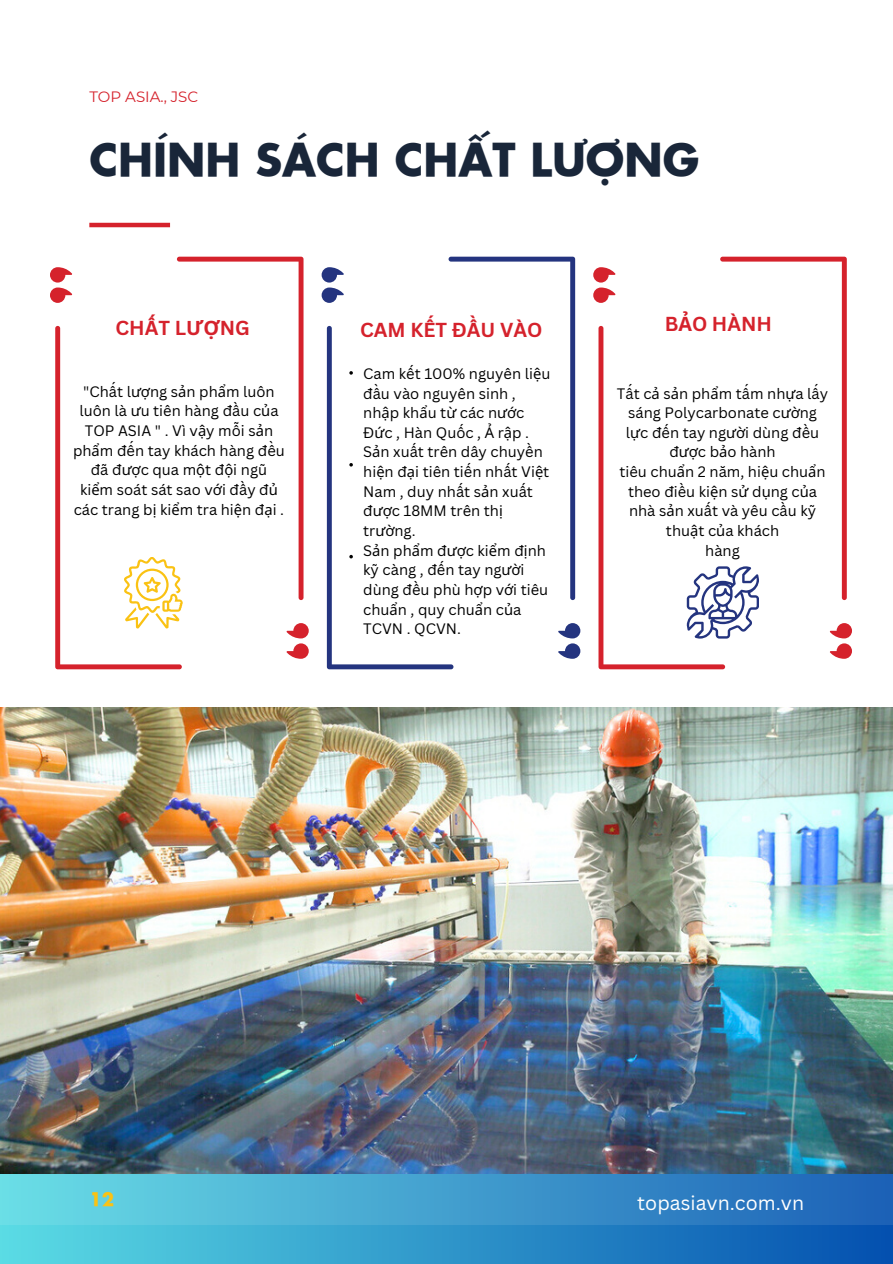
<style>
.page{position:relative;width:893px;height:1264px;background:#fff}
.page>*{position:absolute;margin:0;border:0;box-sizing:border-box;transform-origin:0 0}
.t1{font:700 43.5px "SFU Futura";color:#192639}
.t2{font:700 19.65px "Canva Sans";color:#d5222c}
.t3{font:19.5px "Canva Sans";color:#fff}
.t4{font:700 18px "SFU Futura";color:#fac213}
.t5{font:15px "Montserrat";color:#d5222c}
.t6{font:14.7px/19.6px "Canva Sans";color:#000;text-align:center}
.s1{font-family:"Noto Sans"}
</style>
<div class="page">
<svg style="left:0;top:1224px;width:892px;height:39px;background:#2f96c9"></svg>
<div style="left:0;top:1174px;width:892px;height:50px;background:linear-gradient(to right,#6adfe7,#1c60b6)"></div>
<hr style="left:89px;top:223px;width:81px;height:4px;background:#d5222c">
<img style="left:0;top:707px;width:892px;height:466px">
<svg style="left:50px;top:257px;width:259px;height:412px"></svg>
<svg style="left:322px;top:257px;width:258px;height:412px"></svg>
<svg style="left:593px;top:257px;width:258px;height:412px"></svg>
<p class="t5" style="left:89px;top:88px;width:110px">TOP ASIA., JSC</p>
<p class="t1" style="left:89px;top:126px;width:611px">CHÍNH SÁCH CHẤT LƯỢNG</p>
<p class="t2" style="left:115px;top:314px;width:136px">CHẤT L<span class="s1">ƯỢ</span>NG</p>
<p class="t6" style="left:73px;top:381px;width:213px">"Chất l<span class="s1">ượ</span>ng s<span class="s1">ả</span>n ph<span class="s1">ẩ</span>m luôn luôn là <span class="s1">ư</span>u tiên hàng đầu c<span class="s1">ủ</span>a<br>TOP ASIA " . Vì v<span class="s1">ậ</span>y mỗi s<span class="s1">ả</span>n ph<span class="s1">ẩ</span>m đến tay khách hàng đều đã đ<span class="s1">ượ</span>c qua m<span class="s1">ộ</span>t đ<span class="s1">ộ</span>i ngũ ki<span class="s1">ể</span>m soát sát sao v<span class="s1">ớ</span>i đầy đ<span class="s1">ủ </span>các trang b<span class="s1">ị</span> ki<span class="s1">ể</span>m tra hi<span class="s1">ệ</span>n đ<span class="s1">ạ</span>i .</p>
<p class="t2" style="left:360px;top:316px;width:184px">CAM KẾT ĐẦU VÀO</p>
<p class="t6" style="left:363px;top:363px;width:189px;text-align:left">Cam kết 100% nguyên li<span class="s1">ệ</span>u đầu vào nguyên sinh , nh<span class="s1">ậ</span>p kh<span class="s1">ẩ</span>u t<span class="s1">ừ</span> các n<span class="s1">ướ</span>c<br>Đ<span class="s1">ứ</span>c , Hàn Quốc , <span class="s1">Ả</span> r<span class="s1">ậ</span>p .</p>
<p class="t6" style="left:363px;top:442px;width:187px;text-align:left">S<span class="s1">ả</span>n xuất trên dây chuyền hi<span class="s1">ệ</span>n đ<span class="s1">ạ</span>i tiên tiến nhất Vi<span class="s1">ệ</span>t<br>Nam , duy nhất s<span class="s1">ả</span>n xuất đ<span class="s1">ượ</span>c 18MM trên th<span class="s1">ị </span>tr<span class="s1">ườ</span>ng.</p>
<p class="t6" style="left:363px;top:540px;width:186px;text-align:left">S<span class="s1">ả</span>n ph<span class="s1">ẩ</span>m đ<span class="s1">ượ</span>c ki<span class="s1">ể</span>m đ<span class="s1">ị</span>nh kỹ càng , đến tay ng<span class="s1">ườ</span>i dùng đều phù h<span class="s1">ợ</span>p v<span class="s1">ớ</span>i tiêu chu<span class="s1">ẩ</span>n , quy chu<span class="s1">ẩ</span>n c<span class="s1">ủ</span>a<br>TCVN . QCVN.</p>
<p class="t2" style="left:664px;top:310px;width:109px">B<span class="s1">Ả</span>O HÀNH</p>
<p class="t6" style="left:617px;top:383px;width:213px">Tất c<span class="s1">ả</span> s<span class="s1">ả</span>n ph<span class="s1">ẩ</span>m tấm nh<span class="s1">ự</span>a lấy sáng Polycarbonate c<span class="s1">ườ</span>ng l<span class="s1">ự</span>c đến tay ng<span class="s1">ườ</span>i dùng đều đ<span class="s1">ượ</span>c b<span class="s1">ả</span>o hành</p>
<p class="t6" style="left:619px;top:461px;width:208px">tiêu chu<span class="s1">ẩ</span>n 2 năm, hi<span class="s1">ệ</span>u chu<span class="s1">ẩ</span>n theo điều ki<span class="s1">ệ</span>n s<span class="s1">ử</span> d<span class="s1">ụ</span>ng c<span class="s1">ủ</span>a nhà s<span class="s1">ả</span>n xuất và yêu cầu kỹ thu<span class="s1">ậ</span>t c<span class="s1">ủ</span>a khách</p>
<p class="t6" style="left:705px;top:540px;width:36px">hàng</p>
<p class="t4" style="left:89px;top:1184px;width:26px">12</p>
<p class="t3" style="left:637px;top:1189px;width:168px">topasiavn.com.vn</p>
</div>
